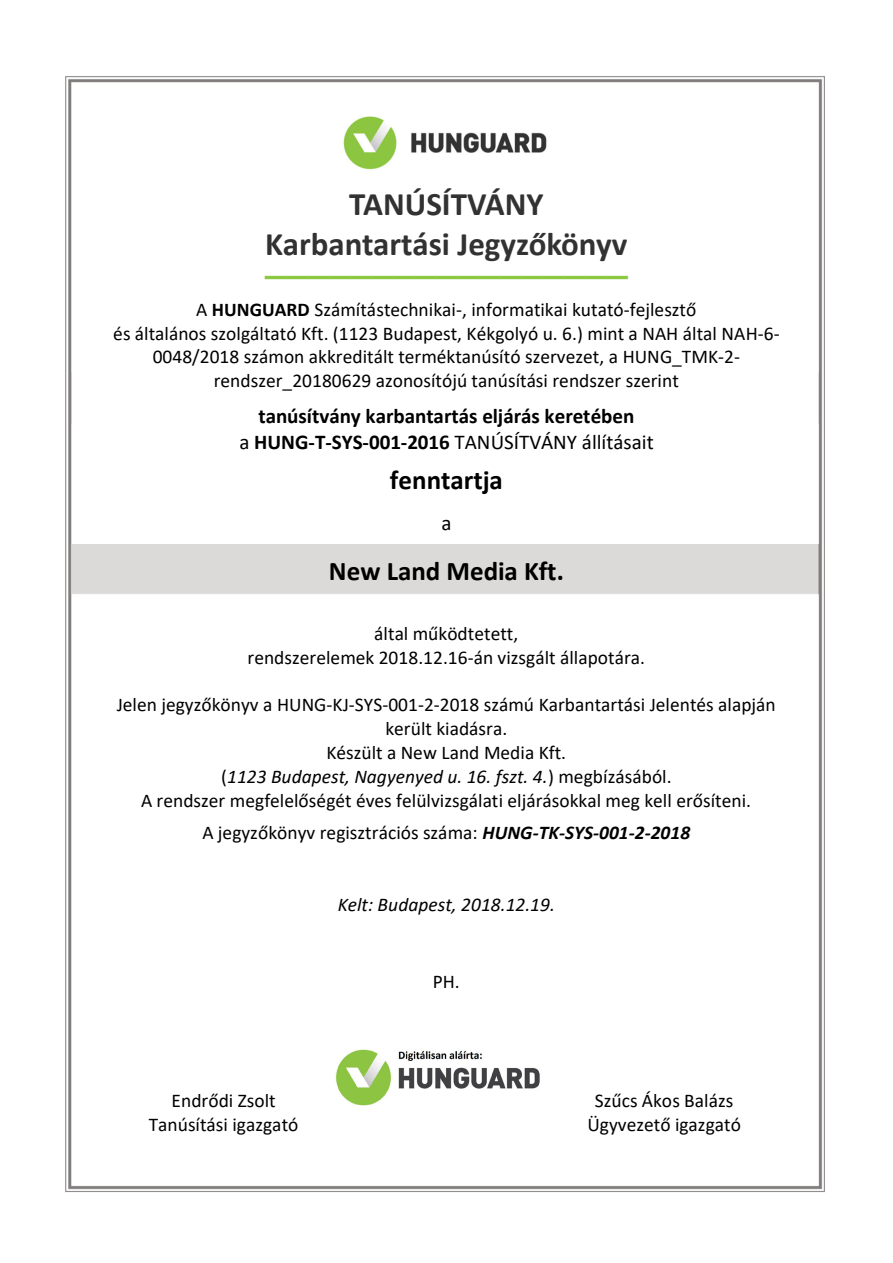
<style>
.page{position:relative;width:893px;height:1263px;background:#fff}
.page>*{position:absolute;margin:0;border:0;box-sizing:border-box;transform-origin:0 0}
.t1{font:700 33px/40.2px "Calibri";color:#323232;text-align:center}
.t2{font:700 30px "Verdana";color:#8cc841}
.t3{font:700 27px "Calibri";color:#000}
.t4{font:700 21px/25.5px "Calibri";color:#000;text-align:center}
.t5{font:21px "Calibri";color:#000}
.t6{font:19.5px/23.9px "Calibri";color:#000;text-align:center}
.t7{font:italic 19.5px "Calibri";color:#000}
.s1{font-weight:700}
.s2{font-weight:400}
.s3{font-style:italic}
.s4{font-weight:700;font-style:italic}
</style>
<div class="page">
<img style="left:65px;top:76px;width:760px;height:1116px">
<img style="left:335px;top:1047px;width:221px;height:61px">
<p class="t1" style="left:265px;top:184px;width:364px">TANÚSÍTVÁNY<br>Karbantartási Jegyzőkönyv</p>
<p class="t2" style="left:265px;top:242px;width:364px">_________________</p>
<p class="t6" style="left:113px;top:297px;width:668px">A <span class="s1">HUNGUARD</span> Számítástechnikai-, informatikai kutató-fejlesztő<br>és általános szolgáltató Kft. (1123 Budapest, Kékgolyó u. 6.) mint a NAH által NAH-6- 0048/2018 számon akkreditált terméktanúsító szervezet, a HUNG_TMK-2- rendszer_20180629 azonosítójú tanúsítási rendszer szerint</p>
<p class="t4" style="left:239px;top:403px;width:416px">tanúsítvány karbantartás eljárás keretében<br><span class="s2">a</span> HUNG-T-SYS-001-2016 <span class="s2">TANÚSÍTVÁNY állításait</span></p>
<p class="t3" style="left:390px;top:461px;width:114px">fenntartja</p>
<p class="t5" style="left:441px;top:508px;width:12px">a</p>
<p class="t3" style="left:329px;top:551px;width:236px">New Land Media Kft.</p>
<p class="t6" style="left:248px;top:621px;width:399px">által működtetett,<br>rendszerelemek 2018.12.16-án vizsgált állapotára.</p>
<p class="t6" style="left:117px;top:692px;width:660px">Jelen jegyzőkönyv a HUNG-KJ-SYS-001-2-2018 számú Karbantartási Jelentés alapján került kiadásra.<br>Készült a New Land Media Kft.<br>(<span class="s3">1123 Budapest, Nagyenyed u. 16. fszt. 4.</span>) megbízásából.<br>A rendszer megfelelőségét éves felülvizsgálati eljárásokkal meg kell erősíteni.</p>
<p class="t6" style="left:202px;top:820px;width:489px">A jegyzőkönyv regisztrációs száma: <span class="s4">HUNG-TK-SYS-001-2-2018</span></p>
<p class="t7" style="left:338px;top:891px;width:219px">Kelt: Budapest, 2018.12.19.</p>
<p class="t6" style="left:433px;top:969px;width:29px">PH.</p>
<p class="t6" style="left:149px;top:1088px;width:151px">Endrődi Zsolt<br>Tanúsítási igazgató</p>
<p class="t6" style="left:587px;top:1088px;width:155px">Szűcs Ákos Balázs<br>Ügyvezető igazgató</p>
</div>
